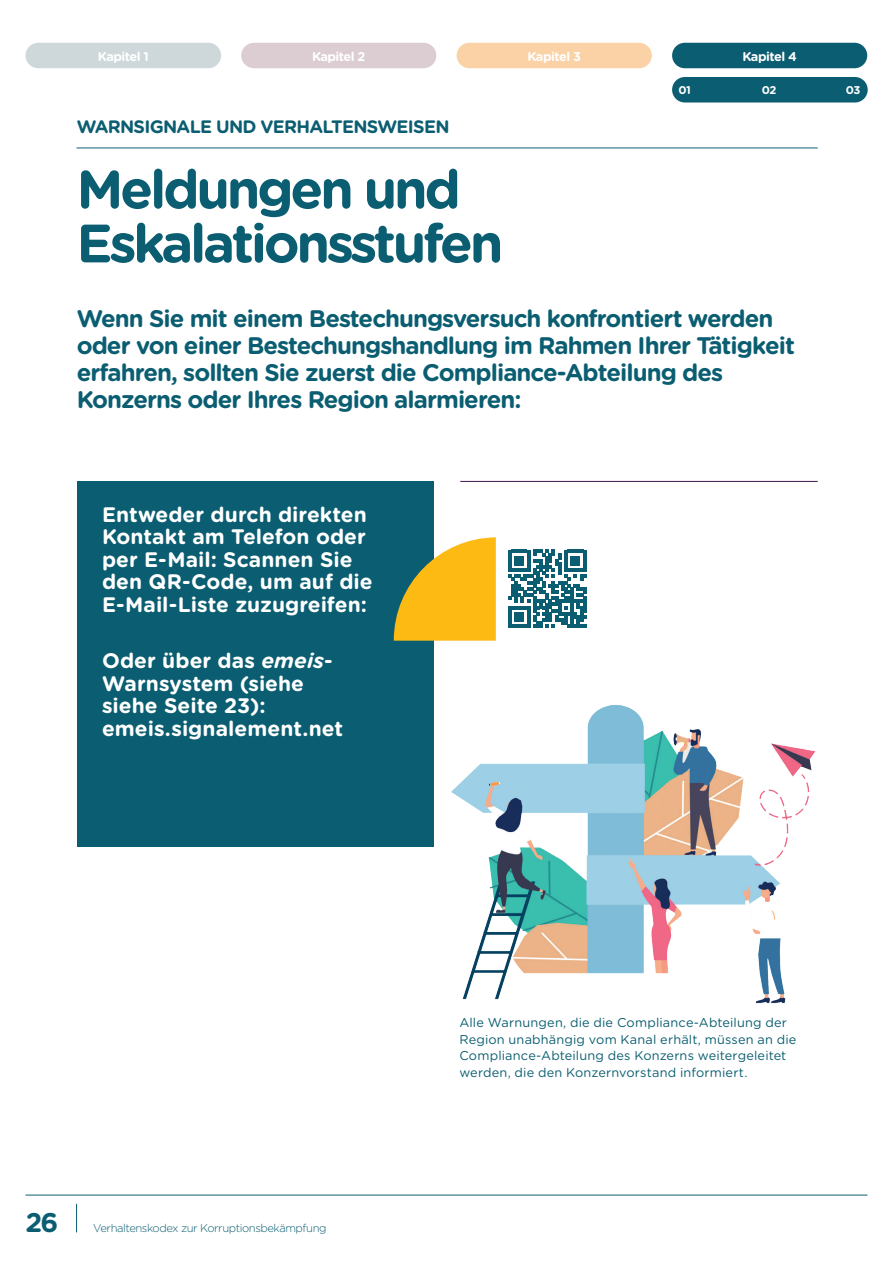
<style>
.page{position:relative;width:893px;height:1263px;background:#fff}
.page>*{position:absolute;margin:0;border:0;box-sizing:border-box;transform-origin:0 0}
.t1{font:700 54px/54px "Gotham Rounded";letter-spacing:-.06em;color:#0b5e71}
.t2{font:700 27px "Gotham Rounded";color:#0b5e71}
.t3{font:700 24px/27px "Gotham Rounded";letter-spacing:-.04em;color:#0b5e71}
.t4{font:700 21px/22.5px "Gotham Rounded";color:#fff}
.t5{font:700 18px "Gotham Rounded";letter-spacing:-.04em;color:#0b5e71}
.t6{font:12.75px/16.5px "Gotham Rounded";letter-spacing:.015em;color:#0b5e71}
.t7{font:700 12.75px "Gotham Rounded";letter-spacing:-.04em;color:#fff}
.t8{font:300 11.25px "Gotham Rounded";letter-spacing:-.04em;color:#0b5e71}
.t9{font:700 11.25px "Gotham Rounded";color:#fff}
.s1{font-style:italic}
</style>
<div class="page">
<hr style="left:26px;top:1195px;width:841px;height:1px;background:#0b5e71">
<svg style="left:76px;top:1204px;width:1px;height:28px"></svg>
<div style="left:77px;top:481px;width:357px;height:366px;background:#0b5e71"></div>
<hr style="left:460px;top:481px;width:358px;height:1px;background:#411249">
<img style="left:451px;top:705px;width:365px;height:299px">
<svg style="left:394px;top:537px;width:102px;height:104px"></svg>
<svg style="left:508px;top:550px;width:78px;height:78px"></svg>
<hr style="left:77px;top:148px;width:741px;height:1px;background:#0b5e71">
<div style="left:457px;top:43px;width:195px;height:25px;background:#fbd1a6;border-radius:13px"></div>
<div style="left:672px;top:43px;width:195px;height:25px;background:#0b5e71;border-radius:13px"></div>
<div style="left:241px;top:43px;width:195px;height:25px;background:#dccdd2;border-radius:13px"></div>
<div style="left:26px;top:43px;width:195px;height:25px;background:#ced8db;border-radius:13px"></div>
<div style="left:672px;top:77px;width:196px;height:25px;background:#0b5e71;border-radius:13px"></div>
<p class="t7" style="left:98px;top:47px;width:52px">Kapitel 1</p>
<p class="t7" style="left:312px;top:47px;width:55px">Kapitel 2</p>
<p class="t7" style="left:527px;top:47px;width:55px">Kapitel 3</p>
<p class="t7" style="left:742px;top:47px;width:56px">Kapitel 4</p>
<p class="t9" style="left:679px;top:82px;width:14px">01</p>
<p class="t9" style="left:762px;top:82px;width:16px">02</p>
<p class="t9" style="left:846px;top:82px;width:16px">03</p>
<p class="t5" style="left:77px;top:114px;width:374px">WARNSIGNALE UND VERHALTENSWEISEN</p>
<h1 class="t1" style="left:77px;top:160px;width:428px">Meldungen und<br>Eskalationsstufen</h1>
<p class="t3" style="left:77px;top:304px;width:720px">Wenn Sie mit einem Bestechungsversuch konfrontiert werden oder von einer Bestechungshandlung im Rahmen Ihrer Tätigkeit erfahren, sollten Sie zuerst die Compliance-Abteilung des Konzerns oder Ihres Region alarmieren:</p>
<p class="t4" style="left:102px;top:502px;width:272px">Entweder durch direkten<br>Kontakt am Telefon oder per E-Mail: Scannen Sie den QR-Code, um auf die<br>E-Mail-Liste zuzugreifen:</p>
<p class="t4" style="left:102px;top:649px;width:243px">Oder über das <span class="s1">emeis</span>-<br>Warnsystem (siehe siehe Seite 23): emeis.signalement.net</p>
<p class="t2" style="left:26px;top:1203px;width:34px">26</p>
<p class="t8" style="left:93px;top:1221px;width:235px">Verhaltenskodex zur Korruptionsbekämpfung</p>
<p class="t6" style="left:459px;top:1014px;width:339px">Alle Warnungen, die die Compliance-Abteilung der Region unabhängig vom Kanal erhält, müssen an die Compliance-Abteilung des Konzerns weitergeleitet werden, die den Konzernvorstand informiert.</p>
</div>
